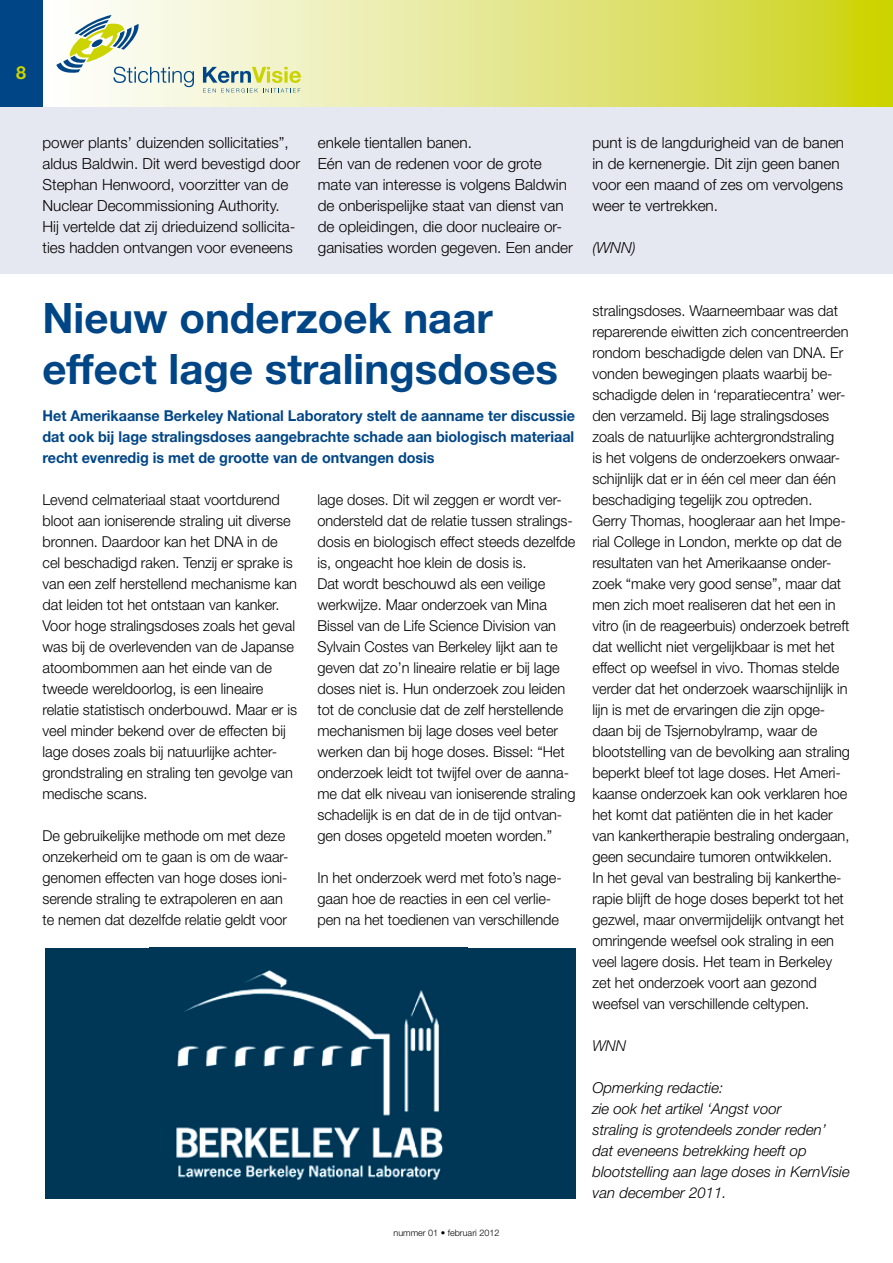
<style>
.page{position:relative;width:893px;height:1263px;background:#fff}
.page>*{position:absolute;margin:0;border:0;box-sizing:border-box;transform-origin:0 0}
.t1{font:700 42px/50.4px "Helvetica Neue";color:#004687}
.t2{font:700 18px "Helvetica Neue";color:#cbd300}
.t3{font:300 15.3px/21px "Helvetica Neue";color:#000}
.t4{font:italic 300 15.3px "Helvetica Neue";color:#000}
.t5{font:300 15px/21px "Helvetica Neue";letter-spacing:-.005em;color:#000}
.t6{font:700 15px/21px "Helvetica Neue";letter-spacing:-.005em;color:#004687;text-align:justify;scale:.96 1}
.t7{font:italic 300 15px/21px "Helvetica Neue";color:#000}
.t8{font:300 9px "Helvetica Neue";color:#000}
</style>
<div class="page">
<div style="left:0;top:101px;width:893px;height:173px;background:#e6e8f1"></div>
<svg style="left:43px;top:0;width:850px;height:106px;background:#e3e685"></svg>
<div style="left:0;top:0;width:43px;height:106px;background:#004687"></div>
<svg style="left:56px;top:15px;width:138px;height:72px"></svg>
<svg style="left:203px;top:67px;width:98px;height:26px;background:#c5d2a8"></svg>
<div style="left:45px;top:947px;width:530px;height:251px;background:#003656"></div>
<img style="left:176px;top:970px;width:267px;height:211px">
<p class="t2" style="left:16px;top:62px;width:12px">8</p>
<p class="t3" style="left:43px;top:132px;width:259px">power plants’ duizenden sollicitaties”, aldus Baldwin. Dit werd bevestigd door Stephan Henwoord, voorzitter van de Nuclear Decommissioning Authority.<br>Hij vertelde dat zij drieduizend sollicita&shy;ties hadden ontvangen voor eveneens</p>
<p class="t3" style="left:318px;top:132px;width:257px">enkele tientallen banen.<br>Eén van de redenen voor de grote mate van interesse is volgens Baldwin de onberispelijke staat van dienst van de opleidingen, die door nucleaire or&shy;ganisaties worden gegeven. Een ander</p>
<p class="t3" style="left:592px;top:132px;width:253px">punt is de langdurigheid van de banen in de kernenergie. Dit zijn geen banen voor een maand of zes om vervolgens weer te vertrekken.</p>
<p class="t4" style="left:592px;top:239px;width:45px">(WNN)</p>
<h1 class="t1" style="left:43px;top:292px;width:517px">Nieuw onderzoek naar effect lage stralingsdoses</h1>
<p class="t6" style="left:43px;top:405px;width:556px">Het Amerikaanse Berkeley National Laboratory stelt de aanname ter discussie dat ook bij lage stralingsdoses aangebrachte schade aan biologisch materiaal recht evenredig is met de grootte van de ontvangen dosis</p>
<p class="t5" style="left:43px;top:489px;width:256px">Levend celmateriaal staat voortdurend bloot aan ioniserende straling uit diverse bronnen. Daardoor kan het DNA in de cel beschadigd raken. Tenzij er sprake is van een zelf herstellend mechanisme kan dat leiden tot het ontstaan van kanker.<br>Voor hoge stralingsdoses zoals het geval was bij de overlevenden van de Japanse atoombommen aan het einde van de tweede wereldoorlog, is een lineaire relatie statistisch onderbouwd. Maar er is veel minder bekend over de effecten bij lage doses zoals bij natuurlijke achter&shy;grondstraling en straling ten gevolge van medische scans.</p>
<p class="t5" style="left:43px;top:825px;width:248px">De gebruikelijke methode om met deze onzekerheid om te gaan is om de waar&shy;genomen effecten van hoge doses ioni&shy;serende straling te extrapoleren en aan te nemen dat dezelfde relatie geldt voor</p>
<p class="t5" style="left:317px;top:489px;width:259px">lage doses. Dit wil zeggen er wordt ver&shy;ondersteld dat de relatie tussen stralings&shy;dosis en biologisch effect steeds dezelfde is, ongeacht hoe klein de dosis is.<br>Dat wordt beschouwd als een veilige werkwijze. Maar onderzoek van Mina Bissel van de Life Science Division van Sylvain Costes van Berkeley lijkt aan te geven dat zo’n lineaire relatie er bij lage doses niet is. Hun onderzoek zou leiden tot de conclusie dat de zelf herstellende mechanismen bij lage doses veel beter werken dan bij hoge doses. Bissel: “Het onderzoek leidt tot twijfel over de aanna&shy;me dat elk niveau van ioniserende straling schadelijk is en dat de in de tijd ontvan&shy;gen doses opgeteld moeten worden.”</p>
<p class="t5" style="left:317px;top:867px;width:246px">In het onderzoek werd met foto’s nage&shy;gaan hoe de reacties in een cel verlie&shy;pen na het toedienen van verschillende</p>
<p class="t8" style="left:394px;top:1227px;width:107px">nummer 01 • februari 2012</p>
<p class="t5" style="left:592px;top:300px;width:259px">stralingsdoses. Waarneembaar was dat reparerende eiwitten zich concentreerden rondom beschadigde delen van DNA. Er vonden bewegingen plaats waarbij be&shy;schadigde delen in ‘reparatiecentra’ wer&shy;den verzameld. Bij lage stralingsdoses zoals de natuurlijke achtergrondstraling<br>is het volgens de onderzoekers onwaar&shy;schijnlijk dat er in één cel meer dan één beschadiging tegelijk zou optreden.<br>Gerry Thomas, hoogleraar aan het Impe&shy;rial College in London, merkte op dat de resultaten van het Amerikaanse onder&shy;zoek “make very good sense”, maar dat men zich moet realiseren dat het een in vitro (in de reageerbuis) onderzoek betreft dat wellicht niet vergelijkbaar is met het effect op weefsel in vivo. Thomas stelde verder dat het onderzoek waarschijnlijk in lijn is met de ervaringen die zijn opge&shy;daan bij de Tsjernobylramp, waar de blootstelling van de bevolking aan straling beperkt bleef tot lage doses. Het Ameri&shy;kaanse onderzoek kan ook verklaren hoe het komt dat patiënten die in het kader van kankertherapie bestraling ondergaan, geen secundaire tumoren ontwikkelen.<br>In het geval van bestraling bij kankerthe&shy;rapie blijft de hoge doses beperkt tot het gezwel, maar onvermijdelijk ontvangt het omringende weefsel ook straling in een veel lagere dosis. Het team in Berkeley zet het onderzoek voort aan gezond weefsel van verschillende celtypen.</p>
<p class="t7" style="left:592px;top:1035px;width:35px">WNN</p>
<p class="t7" style="left:592px;top:1077px;width:259px">Opmerking redactie:<br>zie ook het artikel ‘Angst voor<br>straling is grotendeels zonder reden’ dat eveneens betrekking heeft op blootstelling aan lage doses in KernVisie van december 2011.</p>
</div>
